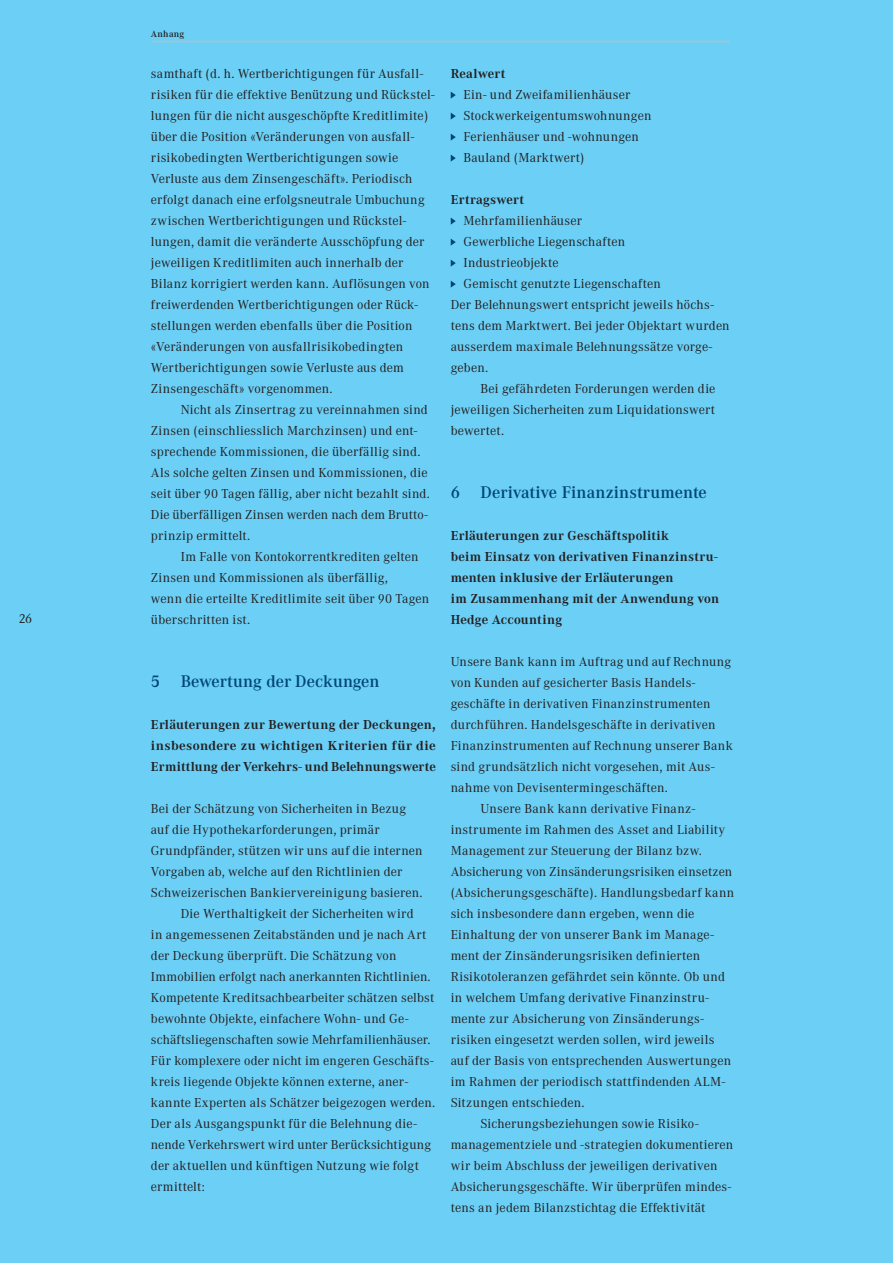
<style>
.page{position:relative;width:893px;height:1263px;background:#6bcff6}
.page>*{position:absolute;margin:0;border:0;box-sizing:border-box;transform-origin:0 0}
.t1{font:500 16.5px "Corporate ABQ";letter-spacing:.01em;color:#004578}
.t2{font:12.75px/21px "Corporate ABQ";letter-spacing:.015em;color:#231f20}
.t3{font:700 12.75px/21px "Corporate ABQ";letter-spacing:.015em;color:#231f20;text-align:justify}
.t4{font:500 9px "Corporate ABQ";letter-spacing:.03em;color:#231f20}
</style>
<div class="page">
<hr style="left:151px;top:41px;width:579px;height:1px;background:#bcbdc0">
<svg style="left:451px;top:92px;width:5px;height:7px"></svg>
<svg style="left:451px;top:113px;width:5px;height:7px"></svg>
<svg style="left:451px;top:134px;width:5px;height:7px"></svg>
<svg style="left:451px;top:155px;width:5px;height:7px"></svg>
<svg style="left:451px;top:218px;width:5px;height:7px"></svg>
<svg style="left:451px;top:239px;width:5px;height:7px"></svg>
<svg style="left:451px;top:260px;width:5px;height:7px"></svg>
<svg style="left:451px;top:281px;width:5px;height:7px"></svg>
<p class="t2" style="left:19px;top:608px;width:15px">26</p>
<p class="t4" style="left:151px;top:28px;width:35px">Anhang</p>
<p class="t2" style="left:151px;top:63px;width:285px">samthaft (d. h. Wertberichtigungen für Ausfall&shy;risiken für die effektive Benützung und Rückstel&shy;lungen für die nicht ausgeschöpfte Kreditlimite) über die Position «Veränderungen von ausfall&shy;risikobedingten Wertberichtigungen sowie Verluste aus dem Zinsengeschäft». Periodisch erfolgt danach eine erfolgsneutrale Umbuchung zwischen Wertberichtigungen und Rückstel&shy;lungen, damit die veränderte Ausschöpfung der jeweiligen Kreditlimiten auch innerhalb der Bilanz korrigiert werden kann. Auflösungen von freiwerdenden Wertberichtigungen oder Rück&shy;stellungen werden ebenfalls über die Position «Veränderungen von ausfallrisikobedingten Wertberichtigungen sowie Verluste aus dem Zinsengeschäft» vorgenommen.</p>
<p class="t2" style="left:151px;top:399px;width:281px;text-indent:30px">Nicht als Zinsertrag zu vereinnahmen sind Zinsen (einschliesslich Marchzinsen) und ent&shy;sprechende Kommissionen, die überfällig sind.<br>Als solche gelten Zinsen und Kommissionen, die seit über 90 Tagen fällig, aber nicht bezahlt sind.<br>Die überfälligen Zinsen werden nach dem Brutto&shy;prinzip ermittelt.</p>
<p class="t2" style="left:151px;top:546px;width:280px;text-indent:30px">Im Falle von Kontokorrentkrediten gelten Zinsen und Kommissionen als überfällig,<br>wenn die erteilte Kreditlimite seit über 90 Tagen überschritten ist.</p>
<p class="t1" style="left:151px;top:671px;width:230px">5 Bewertung der Deckungen</p>
<p class="t3" style="left:151px;top:714px;width:286px">Erläuterungen zur Bewertung der Deckungen, insbesondere zu wichtigen Kriterien für die Ermittlung der Verkehrs- und Belehnungswerte</p>
<p class="t2" style="left:151px;top:798px;width:257px">Bei der Schätzung von Sicherheiten in Bezug</p>
<p class="t2" style="left:151px;top:819px;width:230px">auf die Hypothekarforderungen, primär</p>
<p class="t2" style="left:151px;top:840px;width:273px">Grundpfänder, stützen wir uns auf die internen</p>
<p class="t2" style="left:151px;top:861px;width:253px">Vorgaben ab, welche auf den Richtlinien der</p>
<p class="t2" style="left:151px;top:882px;width:273px">Schweizerischen Bankiervereinigung basieren.</p>
<p class="t2" style="left:181px;top:903px;width:234px">Die Werthaltigkeit der Sicherheiten wird</p>
<p class="t2" style="left:151px;top:924px;width:277px">in angemessenen Zeitabständen und je nach Art</p>
<p class="t2" style="left:151px;top:945px;width:247px">der Deckung überprüft. Die Schätzung von</p>
<p class="t2" style="left:151px;top:966px;width:281px">Immobilien erfolgt nach anerkannten Richtlinien.</p>
<p class="t2" style="left:151px;top:987px;width:285px">Kompetente Kreditsachbearbeiter schätzen selbst</p>
<p class="t2" style="left:151px;top:1008px;width:259px">bewohnte Objekte, einfachere Wohn- und Ge-</p>
<p class="t2" style="left:151px;top:1029px;width:281px">schäftsliegenschaften sowie Mehrfamilienhäuser.</p>
<p class="t2" style="left:151px;top:1050px;width:284px">Für komplexere oder nicht im engeren Geschäfts-</p>
<p class="t2" style="left:151px;top:1071px;width:259px">kreis liegende Objekte können externe, aner-</p>
<p class="t2" style="left:151px;top:1092px;width:286px">kannte Experten als Schätzer beigezogen werden.</p>
<p class="t2" style="left:151px;top:1113px;width:267px">Der als Ausgangspunkt für die Belehnung die-</p>
<p class="t2" style="left:151px;top:1134px;width:282px">nende Verkehrswert wird unter Berücksichtigung</p>
<p class="t2" style="left:151px;top:1155px;width:269px">der aktuellen und künftigen Nutzung wie folgt</p>
<p class="t2" style="left:151px;top:1176px;width:55px">ermittelt:</p>
<p class="t3" style="left:451px;top:63px;width:56px">Realwert</p>
<p class="t2" style="left:463px;top:84px;width:189px">Ein- und Zweifamilienhäuser<br>Stockwerkeigentumswohnungen<br>Ferienhäuser und -wohnungen<br>Bauland (Marktwert)</p>
<p class="t3" style="left:451px;top:189px;width:75px">Ertragswert</p>
<p class="t2" style="left:463px;top:210px;width:120px">Mehrfamilienhäuser</p>
<p class="t2" style="left:463px;top:231px;width:163px">Gewerbliche Liegenschaften</p>
<p class="t2" style="left:463px;top:252px;width:97px">Industrieobjekte</p>
<p class="t2" style="left:463px;top:273px;width:199px">Gemischt genutzte Liegenschaften</p>
<p class="t2" style="left:451px;top:294px;width:265px">Der Belehnungswert entspricht jeweils höchs-</p>
<p class="t2" style="left:451px;top:315px;width:280px">tens dem Marktwert. Bei jeder Objektart wurden</p>
<p class="t2" style="left:451px;top:336px;width:263px">ausserdem maximale Belehnungssätze vorge-</p>
<p class="t2" style="left:451px;top:357px;width:39px">geben.</p>
<p class="t2" style="left:480px;top:378px;width:236px">Bei gefährdeten Forderungen werden die</p>
<p class="t2" style="left:451px;top:399px;width:266px">jeweiligen Sicherheiten zum Liquidationswert</p>
<p class="t2" style="left:451px;top:420px;width:55px">bewertet.</p>
<p class="t1" style="left:451px;top:482px;width:257px">6 Derivative Finanzinstrumente</p>
<p class="t3" style="left:451px;top:525px;width:270px;text-align:left">Erläuterungen zur Geschäftspolitik<br>beim Einsatz von derivativen Finanzinstru&shy;menten inklusive der Erläuterungen<br>im Zusammenhang mit der Anwendung von Hedge Accounting</p>
<p class="t2" style="left:451px;top:651px;width:282px">Unsere Bank kann im Auftrag und auf Rechnung</p>
<p class="t2" style="left:451px;top:672px;width:246px">von Kunden auf gesicherter Basis Handels-</p>
<p class="t2" style="left:451px;top:693px;width:261px">geschäfte in derivativen Finanzinstrumenten</p>
<p class="t2" style="left:451px;top:714px;width:266px">durchführen. Handelsgeschäfte in derivativen</p>
<p class="t2" style="left:451px;top:735px;width:284px">Finanzinstrumenten auf Rechnung unserer Bank</p>
<p class="t2" style="left:451px;top:756px;width:265px">sind grundsätzlich nicht vorgesehen, mit Aus-</p>
<p class="t2" style="left:451px;top:777px;width:219px">nahme von Devisentermingeschäften.</p>
<p class="t2" style="left:480px;top:798px;width:216px">Unsere Bank kann derivative Finanz-</p>
<p class="t2" style="left:451px;top:819px;width:276px">instrumente im Rahmen des Asset and Liability</p>
<p class="t2" style="left:451px;top:840px;width:253px">Management zur Steuerung der Bilanz bzw.</p>
<p class="t2" style="left:451px;top:861px;width:283px">Absicherung von Zinsänderungsrisiken einsetzen</p>
<p class="t2" style="left:451px;top:882px;width:285px">(Absicherungsgeschäfte). Handlungsbedarf kann</p>
<p class="t2" style="left:451px;top:903px;width:245px">sich insbesondere dann ergeben, wenn die</p>
<p class="t2" style="left:451px;top:924px;width:265px">Einhaltung der von unserer Bank im Manage-</p>
<p class="t2" style="left:451px;top:945px;width:251px">ment der Zinsänderungsrisiken definierten</p>
<p class="t2" style="left:451px;top:966px;width:276px">Risikotoleranzen gefährdet sein könnte. Ob und</p>
<p class="t2" style="left:451px;top:987px;width:260px">in welchem Umfang derivative Finanzinstru-</p>
<p class="t2" style="left:451px;top:1008px;width:255px">mente zur Absicherung von Zinsänderungs-</p>
<p class="t2" style="left:451px;top:1029px;width:265px">risiken eingesetzt werden sollen, wird jeweils</p>
<p class="t2" style="left:451px;top:1050px;width:282px">auf der Basis von entsprechenden Auswertungen</p>
<p class="t2" style="left:451px;top:1071px;width:274px">im Rahmen der periodisch stattfindenden ALM--</p>
<p class="t2" style="left:451px;top:1092px;width:135px">Sitzungen entschieden.</p>
<p class="t2" style="left:480px;top:1113px;width:220px">Sicherungsbeziehungen sowie Risiko-</p>
<p class="t2" style="left:451px;top:1134px;width:284px">managementziele und -strategien dokumentieren</p>
<p class="t2" style="left:451px;top:1155px;width:268px">wir beim Abschluss der jeweiligen derivativen</p>
<p class="t2" style="left:451px;top:1176px;width:282px">Absicherungsgeschäfte. Wir überprüfen mindes-</p>
<p class="t2" style="left:451px;top:1197px;width:256px">tens an jedem Bilanzstichtag die Effektivität</p>
</div>
